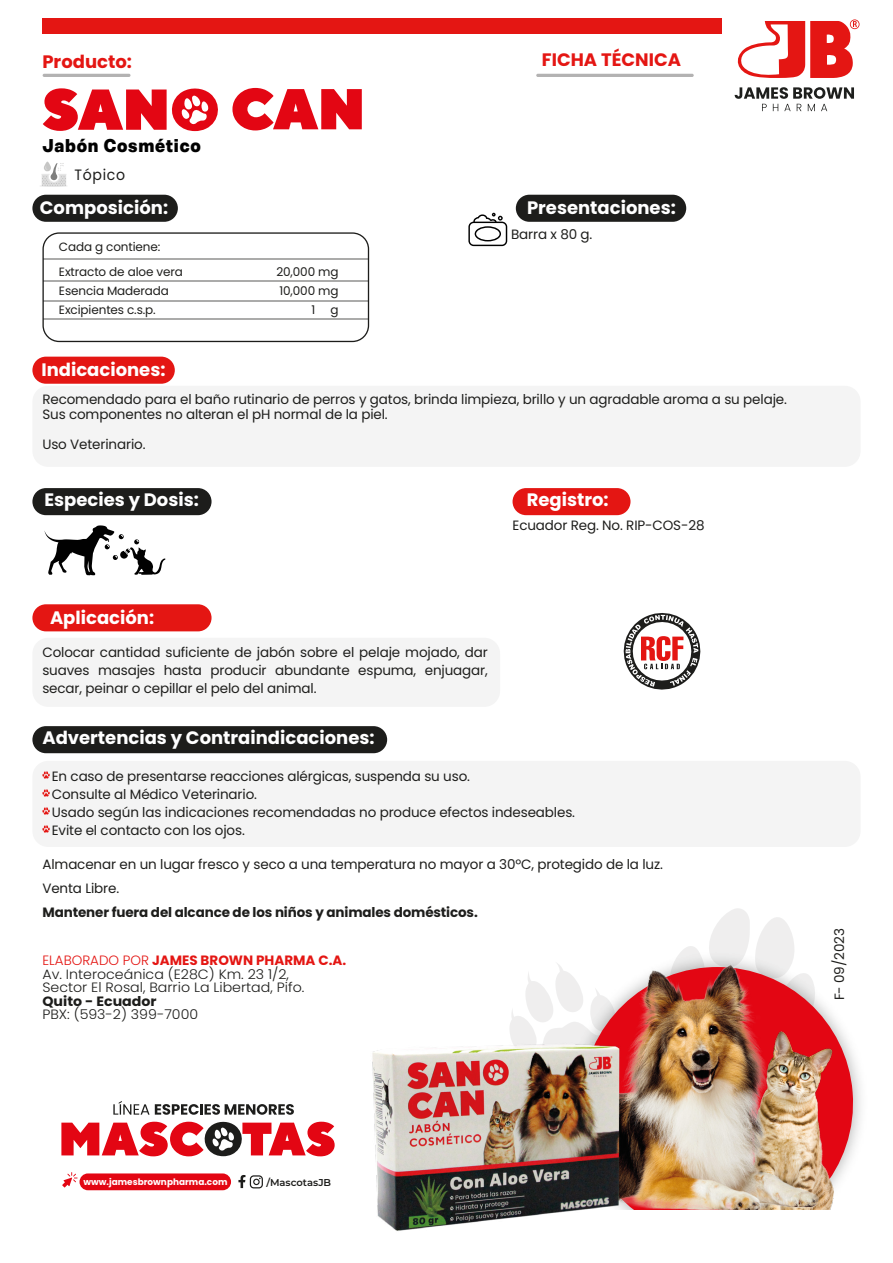
<style>
.page{position:relative;width:893px;height:1263px;background:#fff}
.page>*{position:absolute;margin:0;border:0;box-sizing:border-box;transform-origin:0 0}
.t1{font:700 18px "Poppins";color:#fff}
.t2{font:700 18px "Poppins";color:#e41613}
.t3{font:800 18px "Mazin";letter-spacing:.045em;color:#010101;scale:.94 1}
.t4{font:15px "Poppins";letter-spacing:.045em;color:#1d1d1b;scale:.94 1}
.t5{font:13.5px/18px "Poppins";letter-spacing:-.01em;color:#1e1e1c}
.t6{font:300 13.5px/13.5px "Poppins";color:#1d1d1b;scale:1.05 1}
.t7{font:700 13.5px "Poppins";letter-spacing:-.01em;color:#1e1e1c}
.t8{font:700 13.5px "Poppins";color:#1d1d1b;scale:1.05 1}
.t9{font:12px/25.3px "Poppins";letter-spacing:-.01em;color:#1e1e1c}
.t10{font:600 9.9px "Montserrat";color:#1d1d1b}
.t11{font:700 8.85px "Poppins";color:#fff}
.s1{color:#e41613}
.s2{font-weight:700;color:#e41613}
</style>
<div class="page">
<svg style="left:710px;top:908px;width:84px;height:34px"></svg>
<div style="left:32px;top:386px;width:829px;height:81px;background:#f4f4f4;border-radius:16px"></div>
<div style="left:32px;top:638px;width:468px;height:69px;background:#f4f4f4;border-radius:16px"></div>
<svg style="left:623px;top:613px;width:78px;height:77px"></svg>
<div style="left:43px;top:18px;width:679px;height:16px;background:#e41613"></div>
<svg style="left:735px;top:87px;width:119px;height:24px"></svg>
<svg style="left:737px;top:19px;width:122px;height:59px"></svg>
<hr style="left:43px;top:74px;width:88px;height:3px;background:#b3b2b2;border-radius:2px">
<hr style="left:43px;top:258px;width:325px;height:2px;background:#1d1d1b">
<hr style="left:43px;top:281px;width:325px;height:1px;background:#1d1d1b">
<div style="left:42px;top:232px;width:327px;height:110px;border:1px solid #1d1d1b;border-radius:16px"></div>
<div style="left:32px;top:761px;width:829px;height:86px;background:#f4f4f4;border-radius:16px"></div>
<svg style="left:42px;top:771px;width:8px;height:8px"></svg>
<svg style="left:42px;top:789px;width:8px;height:8px"></svg>
<svg style="left:42px;top:807px;width:8px;height:8px"></svg>
<svg style="left:42px;top:825px;width:8px;height:8px"></svg>
<hr style="left:43px;top:300px;width:325px;height:2px;background:#1d1d1b">
<hr style="left:43px;top:318px;width:325px;height:2px;background:#1d1d1b">
<svg style="left:232px;top:88px;width:130px;height:42px"></svg>
<svg style="left:43px;top:88px;width:175px;height:43px"></svg>
<svg style="left:44px;top:525px;width:121px;height:50px"></svg>
<div style="left:80px;top:1173px;width:151px;height:17px;background:#e30613;border-radius:8px"></div>
<svg style="left:238px;top:1175px;width:25px;height:13px"></svg>
<svg style="left:62px;top:1172px;width:16px;height:15px"></svg>
<svg style="left:61px;top:1101px;width:255px;height:55px"></svg>
<img style="left:526px;top:942px;width:329px;height:268px">
<img style="left:316px;top:1005px;width:421px;height:226px">
<div style="left:32px;top:195px;width:146px;height:27px;background:#1d1d1b;border-radius:14px"></div>
<div style="left:516px;top:195px;width:170px;height:27px;background:#1d1d1b;border-radius:14px"></div>
<div style="left:32px;top:357px;width:143px;height:27px;background:#e41613;border-radius:14px"></div>
<div style="left:32px;top:488px;width:180px;height:27px;background:#1d1d1b;border-radius:14px"></div>
<div style="left:32px;top:604px;width:180px;height:27px;background:#e41613;border-radius:14px"></div>
<div style="left:32px;top:726px;width:355px;height:27px;background:#1d1d1b;border-radius:14px"></div>
<div style="left:513px;top:488px;width:117px;height:27px;background:#e41613;border-radius:14px"></div>
<hr style="left:536px;top:74px;width:158px;height:3px;background:#b3b2b2;border-radius:2px">
<hr style="left:39px;top:185px;width:29px;height:2px;background:#e5e5e5;border-radius:50%">
<svg style="left:41px;top:162px;width:26px;height:24px"></svg>
<svg style="left:468px;top:213px;width:39px;height:33px"></svg>
<h1 class="t2" style="left:42px;top:52px;width:91px">Producto:</h1>
<h1 class="t3" style="left:42px;top:134px;width:170px">Jabón Cosmético</h1>
<p class="t4" style="left:75px;top:166px;width:55px">Tópico</p>
<h1 class="t2" style="left:542px;top:49px;width:141px">FICHA TÉCNICA</h1>
<h1 class="t1" style="left:40px;top:197px;width:130px">Composición:</h1>
<h1 class="t1" style="left:527px;top:197px;width:150px">Presentaciones:</h1>
<p class="t9" style="left:59px;top:234px;width:125px">Cada g contiene:<br>Extracto de aloe vera</p>
<p class="t9" style="left:59px;top:281px;width:112px;line-height:18.9px">Esencia Maderada<br>Excipientes c.s.p.</p>
<h1 class="t1" style="left:41px;top:359px;width:126px">Indicaciones:</h1>
<p class="t9" style="left:276px;top:259px;width:64px">20,000 mg</p>
<p class="t9" style="left:279px;top:278px;width:61px">10,000 mg</p>
<p class="t9" style="left:311px;top:297px;width:5px">1</p>
<p class="t9" style="left:330px;top:297px;width:10px">g</p>
<p class="t5" style="left:511px;top:225px;width:83px">Barra x 80 g.</p>
<p class="t5" style="left:42px;top:392px;width:746px;line-height:15px">Recomendado para el baño rutinario de perros y gatos, brinda limpieza, brillo y un agradable aroma a su pelaje.<br>Sus componentes no alteran el pH normal de la piel.</p>
<p class="t5" style="left:42px;top:436px;width:105px">Uso Veterinario.</p>
<h1 class="t1" style="left:44px;top:490px;width:156px">Especies y Dosis:</h1>
<h1 class="t1" style="left:527px;top:490px;width:83px">Registro:</h1>
<p class="t5" style="left:513px;top:517px;width:193px">Ecuador Reg. No. RIP-COS-28</p>
<h1 class="t1" style="left:50px;top:607px;width:106px">Aplicación:</h1>
<p class="t5" style="left:42px;top:644px;width:447px;text-align:justify">Colocar cantidad suficiente de jabón sobre el pelaje mojado, dar suaves masajes hasta producir abundante espuma, enjuagar, secar, peinar o cepillar el pelo del animal.</p>
<h1 class="t1" style="left:42px;top:728px;width:334px">Advertencias y Contraindicaciones:</h1>
<p class="t5" style="left:52px;top:768px;width:525px">En caso de presentarse reacciones alérgicas, suspenda su uso.<br>Consulte al Médico Veterinario.<br>Usado según las indicaciones recomendadas no produce efectos indeseables.<br>Evite el contacto con los ojos.</p>
<p class="t5" style="left:42px;top:852px;width:622px;line-height:24px">Almacenar en un lugar fresco y seco a una temperatura no mayor a 30ºC, protegido de la luz.<br>Venta Libre.</p>
<p class="t7" style="left:42px;top:904px;width:437px">Mantener fuera del alcance de los niños y animales domésticos.</p>
<p class="t6" style="left:42px;top:954px;width:291px"><span class="s1">ELABORADO POR</span> <span class="s2">JAMES BROWN PHARMA C.A.<br></span>Av. Interoceánica (E28C) Km. 23 1/2,<br>Sector El Rosal, Barrio La Libertad, Pifo.</p>
<p class="t8" style="left:42px;top:993px;width:110px">Quito - Ecuador</p>
<p class="t6" style="left:42px;top:1008px;width:150px">PBX: (593-2) 399-7000</p>
<p class="t5" style="left:830px;top:1000px;width:73px;rotate:-90deg">F- 09/2023</p>
<p class="t11" style="left:83px;top:1176px;width:146px">www.jamesbrownpharma.com</p>
<p class="t10" style="left:266px;top:1175px;width:66px">/MascotasJB</p>
</div>
